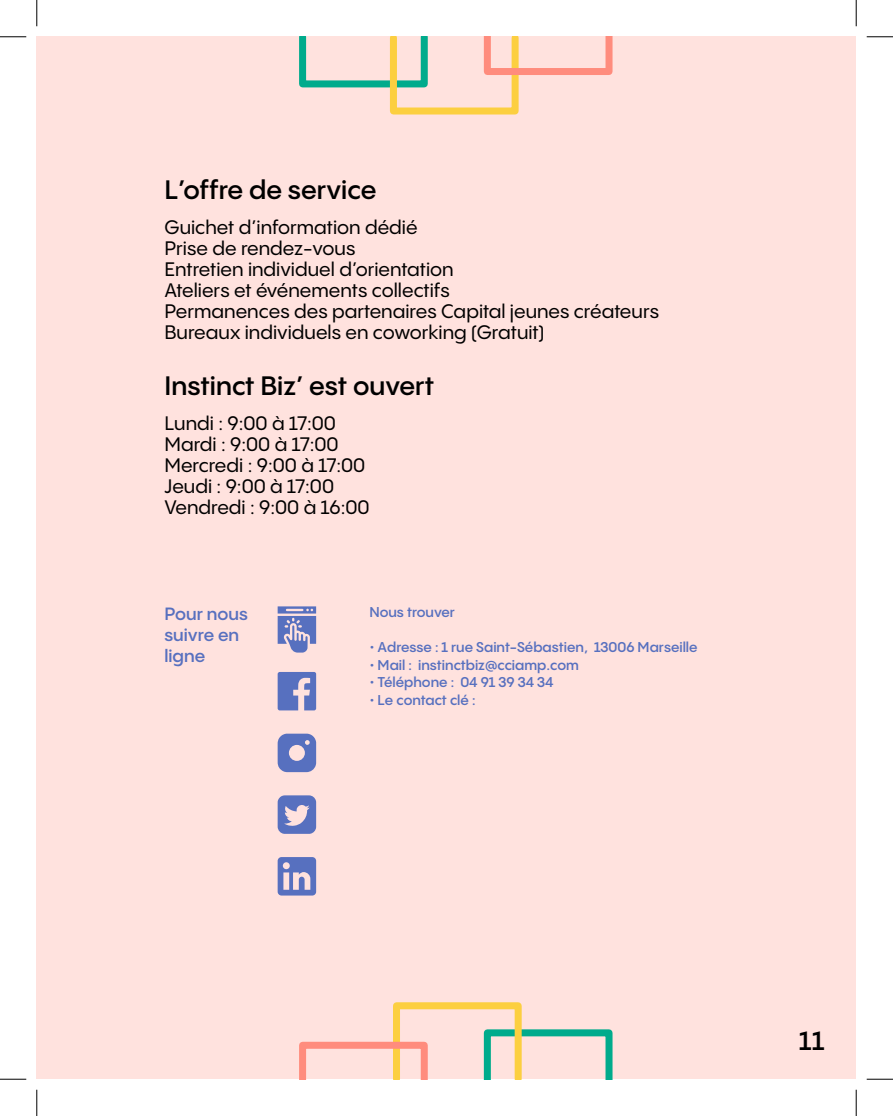
<style>
.page{position:relative;width:893px;height:1116px;background:#fff}
.page>*{position:absolute;margin:0;border:0;box-sizing:border-box;transform-origin:0 0}
.t1{font:600 26.25px "PP Pangram Sans";color:#000}
.t2{font:500 19.25px/21px "PP Pangram Sans";color:#000}
.t3{font:600 17.5px/21px "PP Pangram Sans";color:#5770bf}
.t4{font:600 14px "PP Pangram Sans";color:#5770bf}
</style>
<div class="page">
<div style="left:37px;top:37px;width:818px;height:1041px;background:#ffe2de"></div>
<svg style="left:299px;top:37px;width:313px;height:77px"></svg>
<svg style="left:299px;top:1002px;width:313px;height:76px"></svg>
<svg style="left:277px;top:733px;width:39px;height:39px"></svg>
<svg style="left:277px;top:857px;width:39px;height:38px"></svg>
<svg style="left:277px;top:795px;width:39px;height:38px"></svg>
<svg style="left:277px;top:672px;width:39px;height:38px"></svg>
<svg style="left:277px;top:606px;width:39px;height:46px"></svg>
<svg style="left:0;top:36px;width:26px;height:1px"></svg>
<svg style="left:866px;top:36px;width:26px;height:1px"></svg>
<svg style="left:0;top:1078px;width:26px;height:1px"></svg>
<svg style="left:866px;top:1078px;width:26px;height:1px"></svg>
<svg style="left:36px;top:0;width:1px;height:26px"></svg>
<svg style="left:36px;top:1089px;width:1px;height:26px"></svg>
<svg style="left:855px;top:0;width:1px;height:26px"></svg>
<svg style="left:855px;top:1089px;width:1px;height:26px"></svg>
<p class="t1" style="left:164px;top:173px;width:214px">L’offre de service</p>
<p class="t2" style="left:164px;top:217px;width:254px">Guichet d’information dédié</p>
<p class="t2" style="left:164px;top:238px;width:192px">Prise de rendez-vous</p>
<p class="t2" style="left:164px;top:259px;width:290px">Entretien individuel d’orientation</p>
<p class="t2" style="left:164px;top:280px;width:287px">Ateliers et événements collectifs</p>
<p class="t2" style="left:164px;top:301px;width:496px">Permanences des partenaires Capital jeunes créateurs</p>
<p class="t2" style="left:164px;top:322px;width:381px">Bureaux individuels en coworking (Gratuit)</p>
<p class="t1" style="left:164px;top:369px;width:271px">Instinct Biz’ est ouvert</p>
<p class="t2" style="left:164px;top:413px;width:173px">Lundi : 9:00 à 17:00</p>
<p class="t2" style="left:164px;top:434px;width:175px">Mardi : 9:00 à 17:00</p>
<p class="t2" style="left:164px;top:455px;width:202px">Mercredi : 9:00 à 17:00</p>
<p class="t2" style="left:164px;top:476px;width:206px">Jeudi : 9:00 à 17:00<br>Vendredi : 9:00 à 16:00</p>
<p class="t3" style="left:164px;top:602px;width:85px">Pour nous suivre en ligne</p>
<p class="t4" style="left:369px;top:603px;width:87px">Nous trouver</p>
<p class="t4" style="left:369px;top:638px;width:329px">• Adresse : 1 rue Saint-Sébastien, 13006 Marseille</p>
<p class="t4" style="left:369px;top:655px;width:211px">• Mail : instinctbiz@cciamp.com</p>
<p class="t4" style="left:369px;top:673px;width:186px">• Téléphone : 04 91 39 34 34</p>
<p class="t4" style="left:369px;top:690px;width:108px">• Le contact clé :</p>
<p class="t1" style="left:798px;top:1023px;width:27px">11</p>
</div>
